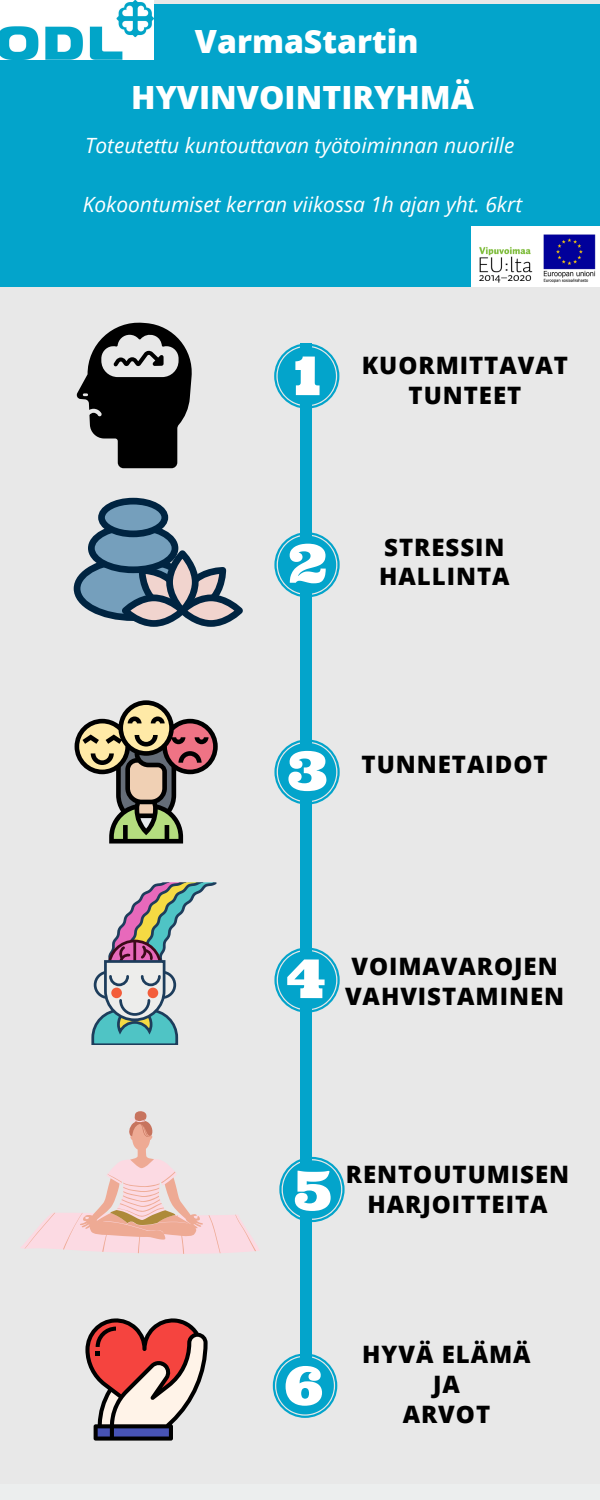
<style>
.page{position:relative;width:600px;height:1500px;background:#fff}
.page>*{position:absolute;margin:0;border:0;box-sizing:border-box;transform-origin:0 0}
.t1{font:800 32px "Open Sans";color:#fff}
.t2{font:800 24px/30px "Open Sans";letter-spacing:.04em;color:#000;text-align:center}
.t3{font:italic 21px "Open Sans";color:#fff}
</style>
<div class="page">
<div style="left:0;top:0;width:600px;height:1483px;background:#e8e8e8"></div>
<div style="left:300px;top:343px;width:12px;height:1042px;background:#03a4cb"></div>
<div style="left:0;top:5px;width:600px;height:282px;background:#03a4cb"></div>
<img style="left:471px;top:227px;width:129px;height:60px">
<img style="left:0;top:0;width:154px;height:60px">
<svg style="left:274px;top:344px;width:65px;height:65px"></svg>
<svg style="left:274px;top:532px;width:66px;height:65px"></svg>
<svg style="left:274px;top:739px;width:66px;height:66px"></svg>
<svg style="left:274px;top:948px;width:66px;height:65px"></svg>
<svg style="left:279px;top:1157px;width:66px;height:65px"></svg>
<svg style="left:273px;top:1354px;width:64px;height:64px"></svg>
<svg style="left:75px;top:700px;width:143px;height:144px"></svg>
<svg style="left:76px;top:322px;width:116px;height:146px"></svg>
<svg style="left:91px;top:882px;width:125px;height:163px"></svg>
<div style="left:111px;top:988px;width:11px;height:10px;background:#f35d3a;border-radius:50%"></div>
<div style="left:148px;top:988px;width:10px;height:10px;background:#f35d3a;border-radius:50%"></div>
<svg style="left:20px;top:1111px;width:239px;height:143px"></svg>
<svg style="left:85px;top:1318px;width:122px;height:122px"></svg>
<svg style="left:74px;top:498px;width:169px;height:129px"></svg>
<h1 class="t1" style="left:195px;top:19px;width:225px">VarmaStartin</h1>
<h1 class="t1" style="left:131px;top:75px;width:344px">HYVINVOINTIRYHMÄ</h1>
<p class="t3" style="left:85px;top:131px;width:431px">Toteutettu kuntouttavan työtoiminnan nuorille</p>
<p class="t3" style="left:83px;top:189px;width:441px">Kokoontumiset kerran viikossa 1h ajan yht. 6krt</p>
<p class="t2" style="left:362px;top:349px;width:208px">KUORMITTAVAT<br>TUNTEET</p>
<p class="t2" style="left:379px;top:532px;width:132px;line-height:29.2px;text-align:left">STRESSIN<br>HALLINTA</p>
<p class="t2" style="left:362px;top:749px;width:188px">TUNNETAIDOT</p>
<p class="t2" style="left:345px;top:950px;width:221px;text-align:left">VOIMAVAROJEN<br>VAHVISTAMINEN</p>
<p class="t2" style="left:346px;top:1159px;width:225px">RENTOUTUMISEN<br>HARJOITTEITA</p>
<p class="t2" style="left:362px;top:1339px;width:170px">HYVÄ ELÄMÄ<br>JA<br>ARVOT</p>
</div>
